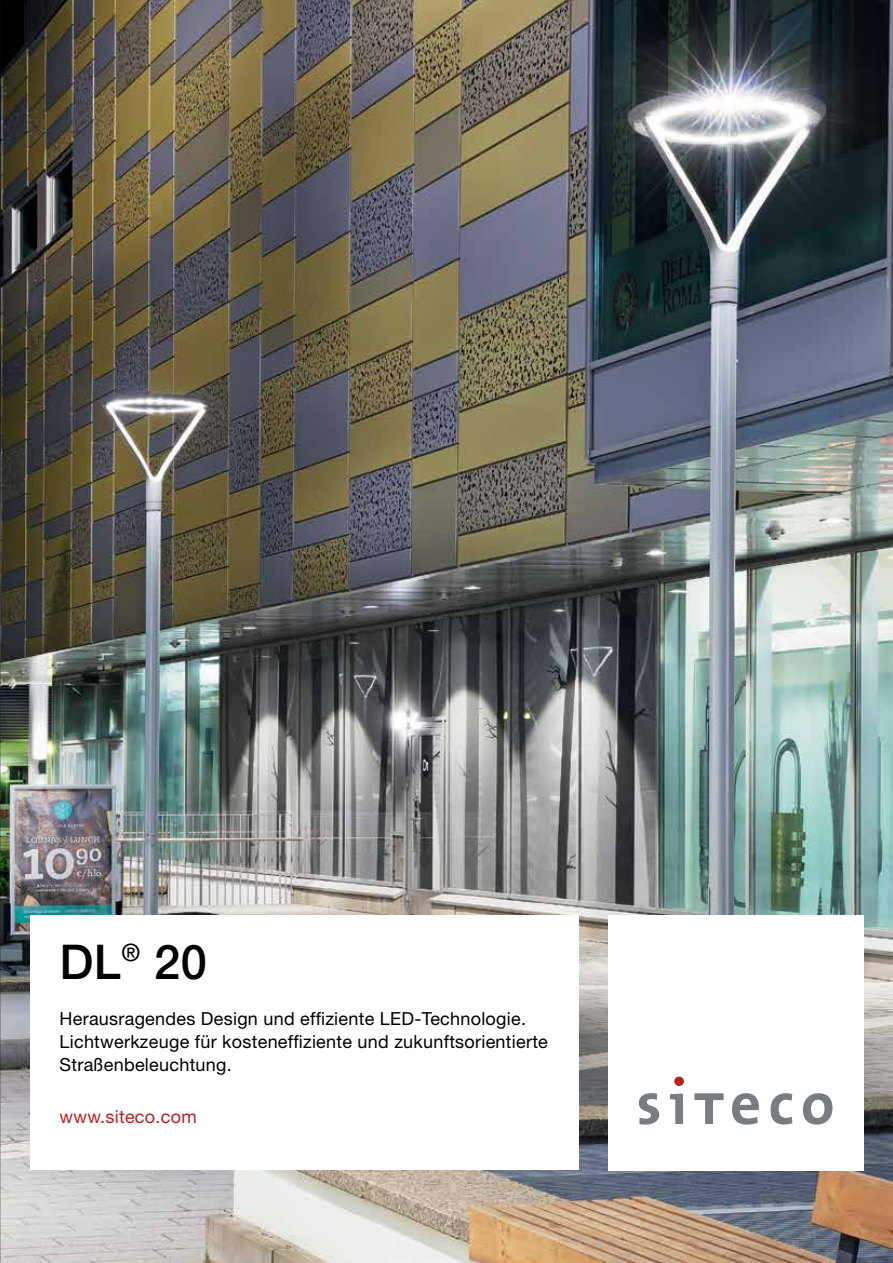
<style>
.page{position:relative;width:893px;height:1263px;background:#fff}
.page>*{position:absolute;margin:0;border:0;box-sizing:border-box;transform-origin:0 0}
.t1{font:500 48px "Helvetica Neue LT Pro";color:#000}
.t2{font:18px/23.4px "Helvetica Neue LT Pro";letter-spacing:.015em;color:#000}
.t3{font:18px "Helvetica Neue LT Pro";letter-spacing:.015em;color:#b72126}
</style>
<div class="page">
<img style="left:0;top:0;width:893px;height:1263px">
<div style="left:30px;top:915px;width:548px;height:255px;background:#fff"></div>
<div style="left:608px;top:915px;width:255px;height:255px;background:#fff"></div>
<svg style="left:694px;top:1093px;width:30px;height:31px"></svg>
<svg style="left:770px;top:1093px;width:22px;height:31px"></svg>
<svg style="left:732px;top:1093px;width:27px;height:31px"></svg>
<svg style="left:803px;top:1093px;width:29px;height:31px"></svg>
<svg style="left:670px;top:1093px;width:13px;height:31px"></svg>
<div style="left:674px;top:1076px;width:10px;height:10px;background:#b72126;border-radius:50%"></div>
<svg style="left:639px;top:1093px;width:20px;height:31px"></svg>
<h1 class="t1" style="left:60px;top:933px;width:149px">DL<sup>®</sup> 20</h1>
<p class="t2" style="left:60px;top:1006px;width:490px">Herausragendes Design und effiziente LED-Technologie.<br>Lichtwerkzeuge für kosteneffiziente und zukunftsorientierte<br>Straßenbeleuchtung.</p>
<p class="t3" style="left:60px;top:1106px;width:139px">www.siteco.com</p>
</div>
